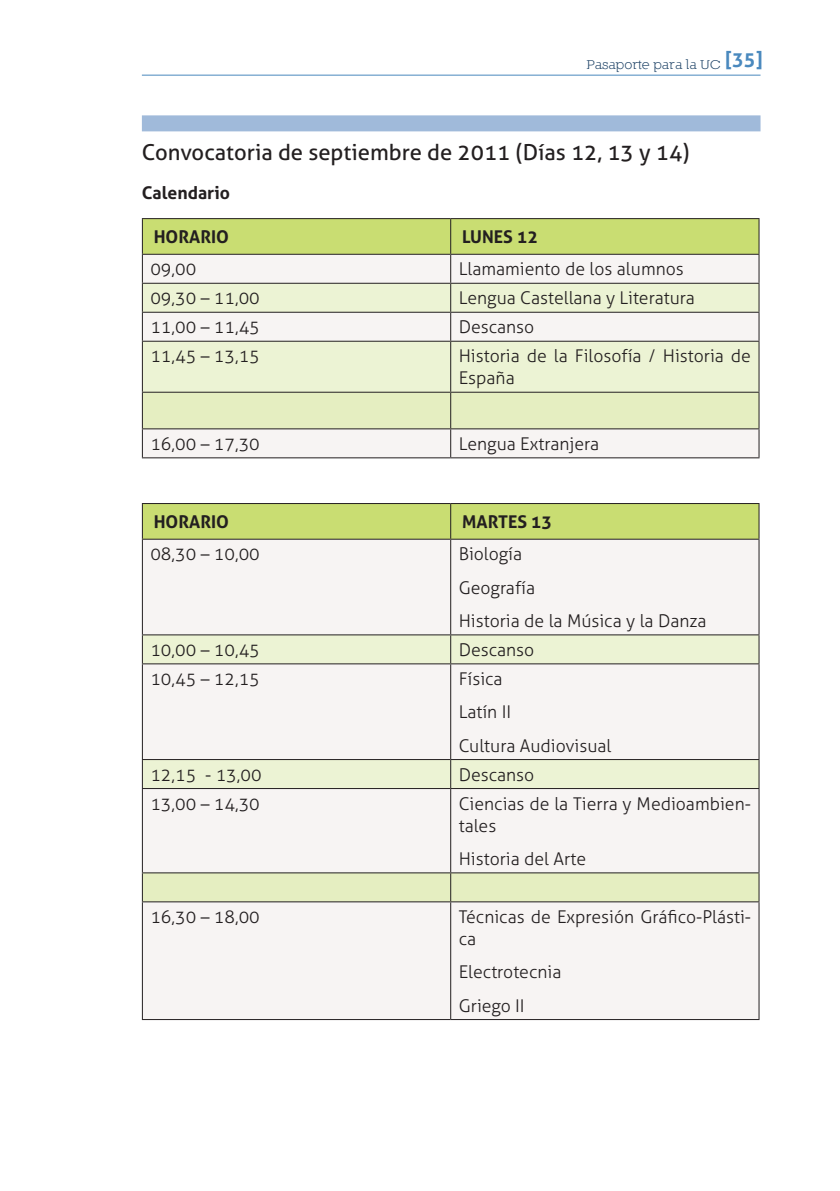
<style>
.page{position:relative;width:840px;height:1191px;background:#fff}
.page>*{position:absolute;margin:0;border:0;box-sizing:border-box;transform-origin:0 0}
.titulo_3{font:22px "Aller";color:#231f20}
.texto_general{font:300 17.6px/22px "Aller";color:#231f20}
.texto_general_negrit{font:700 17.6px "Aller";color:#231f20}
.t1{font:14.4px "Nilland Small Caps";color:#1b4064}
</style>
<div class="page">
<hr style="left:142px;top:75px;width:618px;height:1px;background:#4a89be">
<div style="left:142px;top:115px;width:618px;height:16px;background:#a0bada"></div>
<div style="left:143px;top:342px;width:615px;height:50px;background:#ecf3d4"></div>
<svg style="left:142px;top:219px;width:617px;height:122px"></svg>
<hr style="left:142px;top:341px;width:308px;height:1px;background:#231f20">
<hr style="left:142px;top:342px;width:1px;height:50px;background:#231f20">
<hr style="left:450px;top:341px;width:309px;height:1px;background:#231f20">
<hr style="left:450px;top:342px;width:1px;height:50px;background:#231f20">
<hr style="left:758px;top:342px;width:1px;height:50px;background:#231f20">
<svg style="left:142px;top:392px;width:617px;height:65px"></svg>
<hr style="left:142px;top:457px;width:308px;height:1px;background:#231f20">
<hr style="left:450px;top:457px;width:309px;height:1px;background:#231f20">
<hr style="left:450px;top:218px;width:309px;height:1px;background:#231f20">
<hr style="left:758px;top:219px;width:1px;height:35px;background:#231f20">
<hr style="left:450px;top:254px;width:309px;height:1px;background:#231f20">
<hr style="left:142px;top:218px;width:308px;height:1px;background:#231f20">
<hr style="left:142px;top:219px;width:1px;height:35px;background:#231f20">
<hr style="left:450px;top:219px;width:1px;height:35px;background:#231f20">
<hr style="left:142px;top:254px;width:308px;height:1px;background:#231f20">
<div style="left:143px;top:504px;width:615px;height:35px;background:#c9dd72"></div>
<div style="left:143px;top:540px;width:615px;height:479px;background:#f7f4f3"></div>
<svg style="left:143px;top:635px;width:615px;height:153px;fill:#f7f4f3"></svg>
<hr style="left:142px;top:540px;width:1px;height:94px;background:#231f20">
<hr style="left:450px;top:540px;width:1px;height:94px;background:#231f20">
<hr style="left:758px;top:540px;width:1px;height:94px;background:#231f20">
<hr style="left:142px;top:634px;width:308px;height:1px;background:#231f20">
<svg style="left:142px;top:635px;width:1px;height:28px"></svg>
<hr style="left:450px;top:634px;width:309px;height:1px;background:#231f20">
<svg style="left:450px;top:635px;width:1px;height:28px"></svg>
<svg style="left:758px;top:635px;width:1px;height:28px"></svg>
<hr style="left:142px;top:663px;width:308px;height:1px;background:#231f20">
<hr style="left:142px;top:664px;width:1px;height:95px;background:#231f20">
<hr style="left:450px;top:663px;width:309px;height:1px;background:#231f20">
<hr style="left:450px;top:664px;width:1px;height:95px;background:#231f20">
<hr style="left:758px;top:664px;width:1px;height:95px;background:#231f20">
<hr style="left:142px;top:759px;width:308px;height:1px;background:#231f20">
<svg style="left:142px;top:760px;width:1px;height:28px"></svg>
<hr style="left:450px;top:759px;width:309px;height:1px;background:#231f20">
<svg style="left:450px;top:760px;width:1px;height:28px"></svg>
<svg style="left:758px;top:760px;width:1px;height:28px"></svg>
<hr style="left:142px;top:788px;width:308px;height:1px;background:#231f20">
<hr style="left:142px;top:789px;width:1px;height:83px;background:#231f20">
<hr style="left:450px;top:788px;width:309px;height:1px;background:#231f20">
<hr style="left:450px;top:789px;width:1px;height:83px;background:#231f20">
<hr style="left:758px;top:789px;width:1px;height:83px;background:#231f20">
<hr style="left:142px;top:872px;width:308px;height:1px;background:#231f20">
<hr style="left:450px;top:872px;width:309px;height:1px;background:#231f20">
<div style="left:142px;top:873px;width:617px;height:28px;background:#e5eec1"></div>
<hr style="left:142px;top:901px;width:308px;height:1px;background:#231f20">
<hr style="left:142px;top:902px;width:1px;height:117px;background:#231f20">
<hr style="left:450px;top:901px;width:309px;height:1px;background:#231f20">
<hr style="left:450px;top:902px;width:1px;height:117px;background:#231f20">
<hr style="left:758px;top:902px;width:1px;height:117px;background:#231f20">
<hr style="left:142px;top:1019px;width:308px;height:1px;background:#231f20">
<hr style="left:450px;top:1019px;width:309px;height:1px;background:#231f20">
<hr style="left:450px;top:503px;width:309px;height:1px;background:#231f20">
<hr style="left:758px;top:504px;width:1px;height:35px;background:#231f20">
<hr style="left:450px;top:539px;width:309px;height:1px;background:#231f20">
<hr style="left:142px;top:503px;width:308px;height:1px;background:#231f20">
<hr style="left:142px;top:504px;width:1px;height:35px;background:#231f20">
<hr style="left:450px;top:504px;width:1px;height:35px;background:#231f20">
<hr style="left:142px;top:539px;width:308px;height:1px;background:#231f20">
<p class="t1" style="left:586px;top:55px;width:177px">Pasaporte para la UC <sup>[35]</sup></p>
<p class="titulo_3" style="left:142px;top:139px;width:548px">Convocatoria de septiembre de 2011 (Días 12, 13 y 14)</p>
<p class="texto_general_negrit" style="left:142px;top:182px;width:90px">Calendario</p>
<p class="texto_general_negrit" style="left:154px;top:226px;width:77px">HORARIO</p>
<p class="texto_general_negrit" style="left:462px;top:226px;width:77px">LUNES 12</p>
<p class="texto_general" style="left:150px;top:258px;width:47px">09,00</p>
<p class="texto_general" style="left:458px;top:258px;width:226px">Llamamiento de los alumnos</p>
<p class="texto_general" style="left:150px;top:287px;width:111px">09,30 – 11,00</p>
<p class="texto_general" style="left:458px;top:287px;width:237px">Lengua Castellana y Literatura</p>
<p class="texto_general" style="left:150px;top:316px;width:111px">11,00 – 11,45</p>
<p class="texto_general" style="left:458px;top:316px;width:77px">Descanso</p>
<p class="texto_general" style="left:150px;top:345px;width:111px">11,45 – 13,15</p>
<p class="texto_general" style="left:458px;top:345px;width:293px">Historia de la Filosofía / Historia de<br>España</p>
<p class="texto_general" style="left:150px;top:432px;width:111px">16,00 – 17,30</p>
<p class="texto_general" style="left:458px;top:432px;width:142px">Lengua Extranjera</p>
<p class="texto_general_negrit" style="left:154px;top:511px;width:77px">HORARIO</p>
<p class="texto_general_negrit" style="left:462px;top:511px;width:91px">MARTES 13</p>
<p class="texto_general" style="left:150px;top:543px;width:111px">08,30 – 10,00</p>
<p class="texto_general" style="left:458px;top:543px;width:65px">Biología</p>
<p class="texto_general" style="left:458px;top:576px;width:78px">Geografía</p>
<p class="texto_general" style="left:458px;top:609px;width:249px">Historia de la Música y la Danza</p>
<p class="texto_general" style="left:150px;top:638px;width:111px">10,00 – 10,45</p>
<p class="texto_general" style="left:458px;top:638px;width:77px">Descanso</p>
<p class="texto_general" style="left:150px;top:667px;width:111px">10,45 – 12,15</p>
<p class="texto_general" style="left:458px;top:667px;width:45px">Física</p>
<p class="texto_general" style="left:458px;top:701px;width:54px">Latín II</p>
<p class="texto_general" style="left:458px;top:734px;width:154px">Cultura Audiovisual</p>
<p class="texto_general" style="left:150px;top:763px;width:113px">12,15 - 13,00</p>
<p class="texto_general" style="left:458px;top:763px;width:77px">Descanso</p>
<p class="texto_general" style="left:150px;top:792px;width:111px">13,00 – 14,30</p>
<p class="texto_general" style="left:458px;top:792px;width:293px">Ciencias de la Tierra y Medioambien&shy;tales</p>
<p class="texto_general" style="left:458px;top:847px;width:129px">Historia del Arte</p>
<p class="texto_general" style="left:150px;top:905px;width:111px">16,30 – 18,00</p>
<p class="texto_general" style="left:458px;top:905px;width:293px">Técnicas de Expresión Gráfico-Plásti&shy;ca</p>
<p class="texto_general" style="left:458px;top:961px;width:104px">Electrotecnia</p>
<p class="texto_general" style="left:458px;top:994px;width:67px">Griego II</p>
</div>
